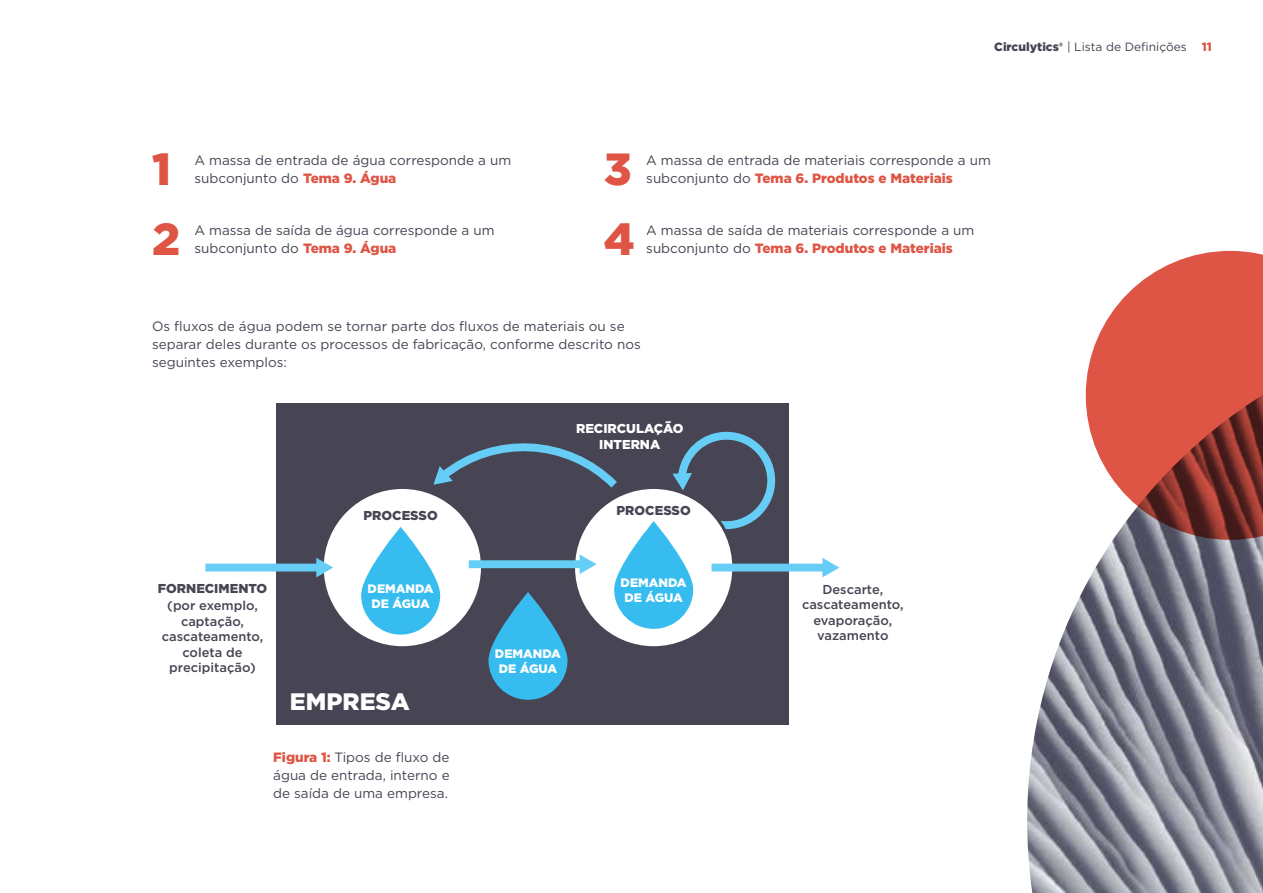
<style>
.page{position:relative;width:1263px;height:893px;background:#fff}
.page>*{position:absolute;margin:0;border:0;box-sizing:border-box;transform-origin:0 0}
.t1{font:900 45px "Gotham";color:#de5545}
.t2{font:900 23.85px "Gotham";color:#fff}
.t3{font:13.5px/18px "Gotham";color:#434553}
.t4{font:500 12.9px/15.5px "Gotham";color:#474554;text-align:center}
.t5{font:900 12.9px "Gotham";color:#474554}
.t6{font:900 12.9px/15.5px "Gotham";color:#fff;text-align:center}
.t7{font:900 12.3px/14.7px "Gotham";color:#fff;text-align:center}
.t8{font:12px "Gotham";color:#434553}
.s1{font-weight:900;color:#de5545}
.s2{font-weight:900}
</style>
<div class="page">
<div style="left:276px;top:403px;width:513px;height:322px;background:#474554"></div>
<svg style="left:672px;top:431px;width:104px;height:99px"></svg>
<div style="left:322px;top:487px;width:161px;height:161px;background:#fff;border-radius:50%"></div>
<div style="left:573px;top:487px;width:161px;height:161px;background:#fff;border-radius:50%"></div>
<svg style="left:361px;top:527px;width:79px;height:108px;fill:#36bcee"></svg>
<svg style="left:488px;top:592px;width:79px;height:108px;fill:#36bcee"></svg>
<svg style="left:614px;top:521px;width:79px;height:108px;fill:#36bcee"></svg>
<div style="left:711px;top:564px;width:114px;height:7px;background:#66cef6"></div>
<svg style="left:822px;top:558px;width:17px;height:19px"></svg>
<div style="left:205px;top:564px;width:114px;height:7px;background:#66cef6"></div>
<svg style="left:316px;top:558px;width:17px;height:19px"></svg>
<div style="left:469px;top:560px;width:113px;height:8px;background:#66cef6"></div>
<svg style="left:580px;top:554px;width:17px;height:20px"></svg>
<svg style="left:433px;top:443px;width:192px;height:53px"></svg>
<img style="left:1027px;top:395px;width:236px;height:498px">
<svg style="left:1086px;top:251px;width:177px;height:289px;background:#c9675c"></svg>
<h1 class="t1" style="left:152px;top:138px;width:20px">1</h1>
<p class="t3" style="left:195px;top:151px;width:318px">A massa de entrada de água corresponde a um subconjunto do <span class="s1">Tema 9. Água</span></p>
<h1 class="t1" style="left:152px;top:208px;width:30px">2</h1>
<p class="t3" style="left:195px;top:221px;width:302px">A massa de saída de água corresponde a um subconjunto do <span class="s1">Tema 9. Água</span></p>
<p class="t8" style="left:994px;top:39px;width:219px"><span class="s2">Circulytics®</span> | Lista de Definições <span class="s1">11</span></p>
<h1 class="t1" style="left:604px;top:138px;width:29px">3</h1>
<p class="t3" style="left:646px;top:151px;width:346px">A massa de entrada de materiais corresponde a um subconjunto do <span class="s1">Tema 6. Produtos e Materiais</span></p>
<h1 class="t1" style="left:604px;top:208px;width:33px">4</h1>
<p class="t3" style="left:646px;top:221px;width:330px">A massa de saída de materiais corresponde a um subconjunto do <span class="s1">Tema 6. Produtos e Materiais</span></p>
<p class="t3" style="left:152px;top:317px;width:490px">Os fluxos de água podem se tornar parte dos fluxos de materiais ou se separar deles durante os processos de fabricação, conforme descrito nos seguintes exemplos:</p>
<p class="t5" style="left:364px;top:506px;width:76px">PROCESSO</p>
<p class="t5" style="left:158px;top:579px;width:111px">FORNECIMENTO</p>
<p class="t4" style="left:162px;top:598px;width:103px">(por exemplo, captação, cascateamento, coleta de precipitação)</p>
<p class="t7" style="left:368px;top:581px;width:68px">DEMANDA<br>DE ÁGUA</p>
<h2 class="t2" style="left:290px;top:685px;width:121px">EMPRESA</h2>
<p class="t3" style="left:273px;top:748px;width:178px;text-align:justify"><span class="s1">Figura 1:</span> Tipos de fluxo de água de entrada, interno e de saída de uma empresa.</p>
<p class="t6" style="left:576px;top:421px;width:109px">RECIRCULAÇÃO<br>INTERNA</p>
<p class="t5" style="left:617px;top:501px;width:76px">PROCESSO</p>
<p class="t7" style="left:495px;top:646px;width:68px">DEMANDA<br>DE ÁGUA</p>
<p class="t7" style="left:621px;top:575px;width:68px">DEMANDA<br>DE ÁGUA</p>
<p class="t4" style="left:802px;top:581px;width:103px">Descarte, cascateamento, evaporação, vazamento</p>
</div>
